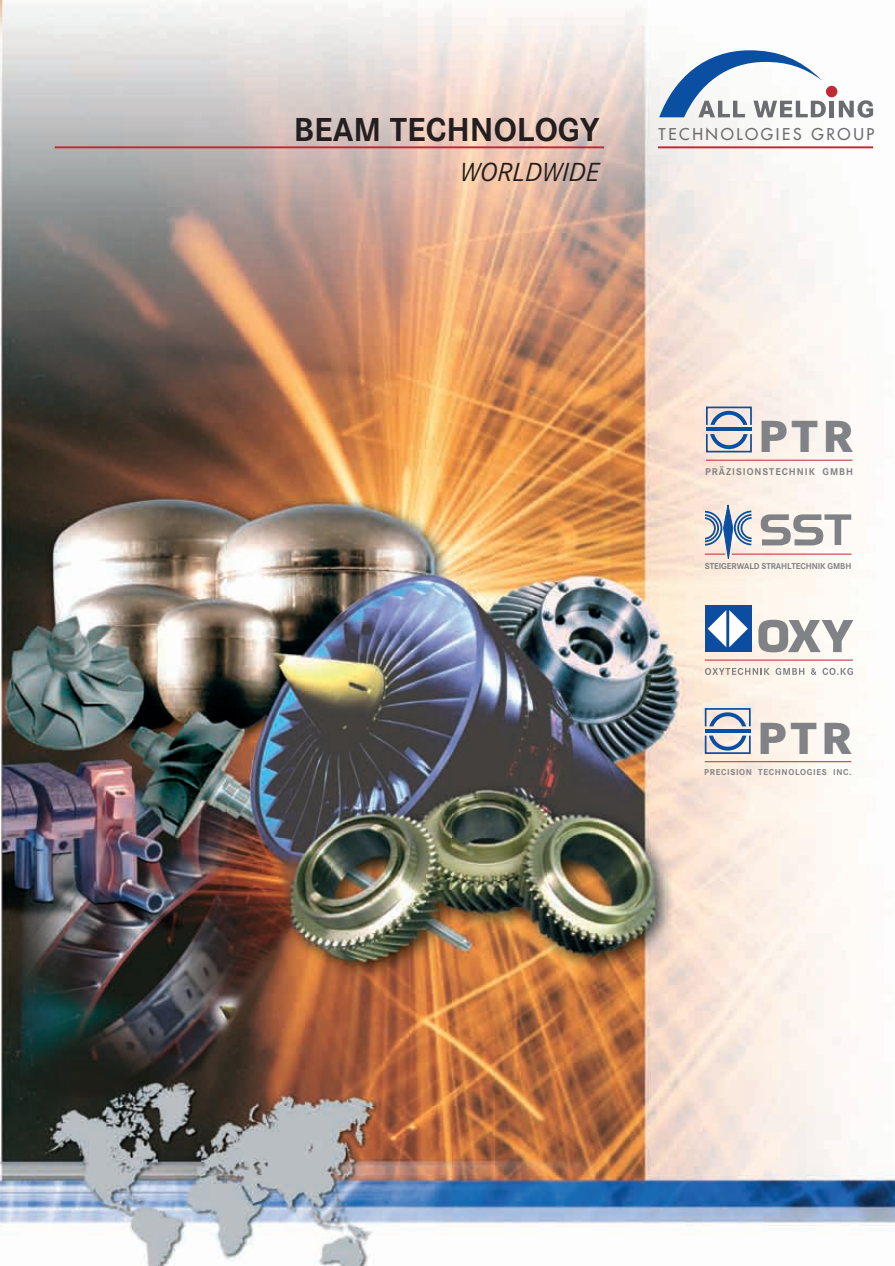
<style>
.page{position:relative;width:895px;height:1266px;background:#fff}
.page>*{position:absolute;margin:0;border:0;box-sizing:border-box;transform-origin:0 0}
.t1{font:800 46.8px "Corporate S";letter-spacing:.1em;color:#808285}
.t2{font:700 34.5px "Corporate S";color:#231f20}
.t3{font:italic 27.3px "Corporate S";color:#231f20}
.t4{font:15.9px "Futura";letter-spacing:.165em;color:#6c6d70}
.t5{font:700 10.2px "Corporate S";letter-spacing:.095em;color:#808285}
.t6{font:700 8.85px "Corporate S";letter-spacing:-.015em;color:#808285}
.t7{font:700 8.85px "Corporate S";letter-spacing:.075em;color:#808285}
</style>
<div class="page">
<img style="left:0;top:0;width:895px;height:1265px">
<hr style="left:55px;top:146px;width:549px;height:2px;background:#be2b36">
<div style="left:826px;top:86px;width:11px;height:11px;background:#be2b36;border-radius:50%"></div>
<hr style="left:658px;top:146px;width:215px;height:2px;background:#be2b36">
<svg style="left:659px;top:50px;width:167px;height:67px"></svg>
<div style="left:829px;top:101px;width:5px;height:16px;background:#6c6d70"></div>
<svg style="left:839px;top:100px;width:34px;height:18px"></svg>
<hr style="left:732px;top:553px;width:119px;height:1px;background:#be2b36">
<svg style="left:758px;top:513px;width:93px;height:32px"></svg>
<svg style="left:705px;top:504px;width:46px;height:55px"></svg>
<hr style="left:706px;top:460px;width:146px;height:1px;background:#be2b36">
<svg style="left:705px;top:406px;width:48px;height:47px"></svg>
<hr style="left:705px;top:761px;width:146px;height:1px;background:#be2b36">
<svg style="left:704px;top:707px;width:47px;height:47px"></svg>
<div style="left:705px;top:605px;width:46px;height:47px;background:#0d4da1"></div>
<svg style="left:708px;top:610px;width:40px;height:37px"></svg>
<hr style="left:705px;top:659px;width:148px;height:1px;background:#b72837">
<svg style="left:705px;top:668px;width:99px;height:7px"></svg>
<svg style="left:811px;top:668px;width:5px;height:7px"></svg>
<svg style="left:822px;top:668px;width:31px;height:7px"></svg>
<svg style="left:758px;top:619px;width:95px;height:33px"></svg>
<h2 class="t2" style="left:294px;top:116px;width:307px">BEAM TECHNOLOGY</h2>
<h3 class="t3" style="left:460px;top:161px;width:141px">WORLDWIDE</h3>
<h3 class="t4" style="left:658px;top:126px;width:217px">TECHNOLOGIES GROUP</h3>
<h1 class="t1" style="left:758px;top:419px;width:96px">PTR</h1>
<p class="t5" style="left:705px;top:467px;width:149px">PRÄZISIONSTECHNIK GMBH</p>
<p class="t6" style="left:705px;top:562px;width:148px">STEIGERWALD STRAHLTECHNIK GMBH</p>
<h1 class="t1" style="left:757px;top:720px;width:96px">PTR</h1>
<p class="t7" style="left:704px;top:769px;width:149px">PRECISION TECHNOLOGIES INC.</p>
</div>
